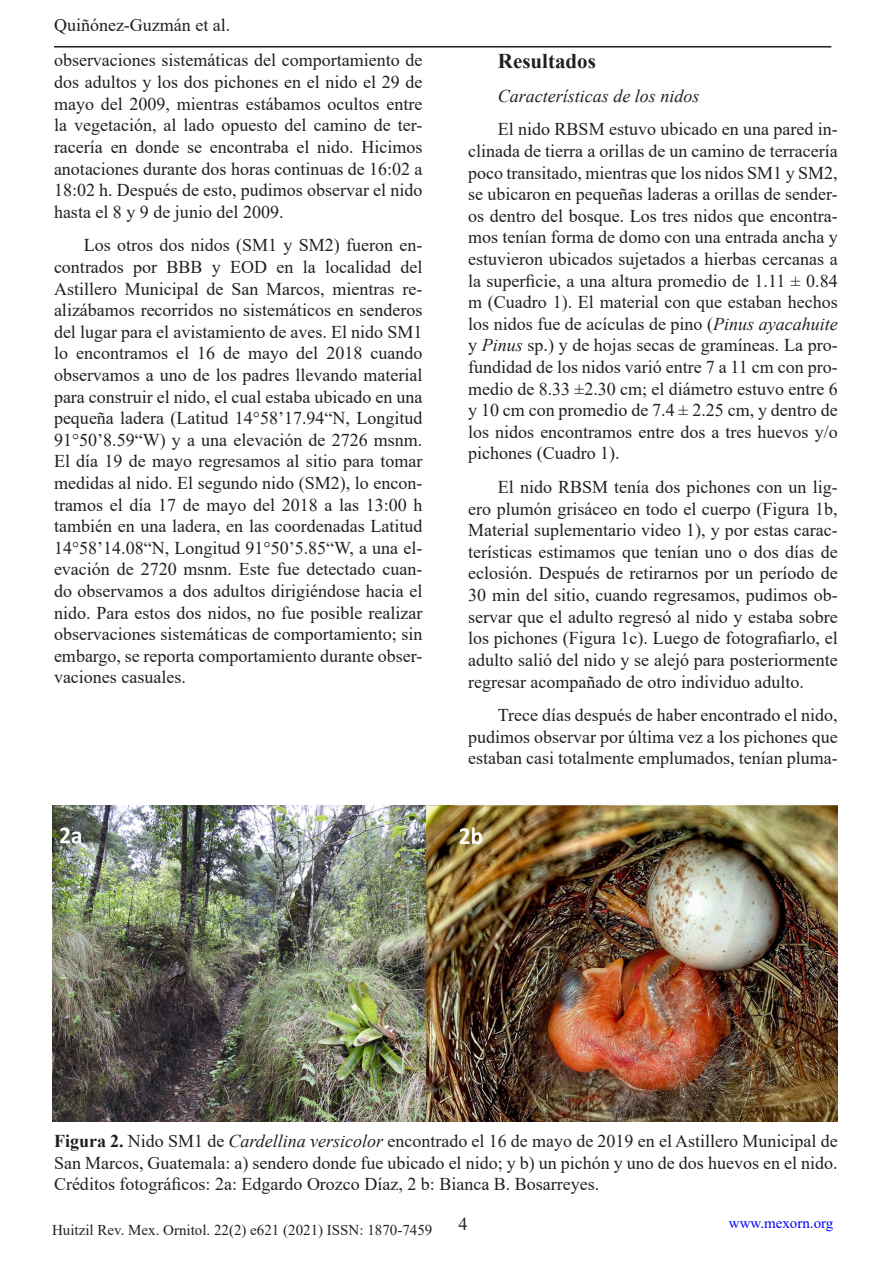
<style>
.page{position:relative;width:893px;height:1263px;background:#fff}
.page>*{position:absolute;margin:0;border:0;box-sizing:border-box;transform-origin:0 0}
.Heading_2{font:700 21px "Times New Roman";color:#231f20}
.Heading_2-2{font:18px/21.6px "Times New Roman";color:#231f20;text-align:justify}
.Heading_2-3{font:italic 18px "Times New Roman";color:#231f20}
.t1{font:15px "Times New Roman";color:#231f20}
.t2{font:15px "Times New Roman";color:#00f}
.s1{font-style:italic}
.s2{font-weight:700}
</style>
<div class="page">
<hr style="left:54px;top:46px;width:777px;height:2px;background:#231f20">
<img style="left:52px;top:805px;width:786px;height:316px">
<p class="Heading_2-2" style="left:54px;top:13px;width:178px">Quiñónez-Guzmán et al.</p>
<p class="Heading_2-2" style="left:54px;top:49px;width:370px">observaciones sistemáticas del comportamiento de dos adultos y los dos pichones en el nido el 29 de mayo del 2009, mientras estábamos ocultos entre la vegetación, al lado opuesto del camino de ter&shy;racería en donde se encontraba el nido. Hicimos anotaciones durante dos horas continuas de 16:02 a 18:02 h. Después de esto, pudimos observar el nido hasta el 8 y 9 de junio del 2009.</p>
<p class="Heading_2-2" style="left:54px;top:234px;width:370px;text-indent:30px">Los otros dos nidos (SM1 y SM2) fueron en&shy;contrados por BBB y EOD en la localidad del Astillero Municipal de San Marcos, mientras re&shy;alizábamos recorridos no sistemáticos en senderos del lugar para el avistamiento de aves. El nido SM1 lo encontramos el 16 de mayo del 2018 cuando observamos a uno de los padres llevando material para construir el nido, el cual estaba ubicado en una pequeña ladera (Latitud 14°58’17.94“N, Longitud 91°50’8.59“W) y a una elevación de 2726 msnm.<br>El día 19 de mayo regresamos al sitio para tomar medidas al nido. El segundo nido (SM2), lo encon&shy;tramos el día 17 de mayo del 2018 a las 13:00 h también en una ladera, en las coordenadas Latitud 14°58’14.08“N, Longitud 91°50’5.85“W, a una el&shy;evación de 2720 msnm. Este fue detectado cuan&shy;do observamos a dos adultos dirigiéndose hacia el nido. Para estos dos nidos, no fue posible realizar observaciones sistemáticas de comportamiento; sin embargo, se reporta comportamiento durante obser&shy;vaciones casuales.</p>
<p class="Heading_2" style="left:498px;top:46px;width:100px">Resultados</p>
<p class="Heading_2-3" style="left:498px;top:83px;width:203px">Características de los nidos</p>
<p class="Heading_2-2" style="left:468px;top:118px;width:371px;text-indent:30px">El nido RBSM estuvo ubicado en una pared in&shy;clinada de tierra a orillas de un camino de terracería poco transitado, mientras que los nidos SM1 y SM2, se ubicaron en pequeñas laderas a orillas de sender&shy;os dentro del bosque. Los tres nidos que encontra&shy;mos tenían forma de domo con una entrada ancha y estuvieron ubicados sujetados a hierbas cercanas a la superficie, a una altura promedio de 1.11 ± 0.84 m (Cuadro 1). El material con que estaban hechos los nidos fue de acículas de pino (<span class="s1">Pinus ayacahuite </span>y <span class="s1">Pinus</span> sp.) y de hojas secas de gramíneas. La pro&shy;fundidad de los nidos varió entre 7 a 11 cm con pro&shy;medio de 8.33 ±2.30 cm; el diámetro estuvo entre 6 y 10 cm con promedio de 7.4 ± 2.25 cm, y dentro de los nidos encontramos entre dos a tres huevos y/o pichones (Cuadro 1).</p>
<p class="Heading_2-2" style="left:468px;top:476px;width:371px;text-indent:30px">El nido RBSM tenía dos pichones con un lig&shy;ero plumón grisáceo en todo el cuerpo (Figura 1b, Material suplementario video 1), y por estas carac&shy;terísticas estimamos que tenían uno o dos días de eclosión. Después de retirarnos por un período de 30 min del sitio, cuando regresamos, pudimos ob&shy;servar que el adulto regresó al nido y estaba sobre los pichones (Figura 1c). Luego de fotografiarlo, el adulto salió del nido y se alejó para posteriormente regresar acompañado de otro individuo adulto.</p>
<p class="Heading_2-2" style="left:468px;top:704px;width:371px;text-indent:30px">Trece días después de haber encontrado el nido, pudimos observar por última vez a los pichones que estaban casi totalmente emplumados, tenían pluma-</p>
<p class="Heading_2-2" style="left:54px;top:1130px;width:785px"><span class="s2">Figura 2.</span> Nido SM1 de <span class="s1">Cardellina versicolor</span> encontrado el 16 de mayo de 2019 en el Astillero Municipal de San Marcos, Guatemala: a) sendero donde fue ubicado el nido; y b) un pichón y uno de dos huevos en el nido.<br>Créditos fotográficos: 2a: Edgardo Orozco Díaz, 2 b: Bianca B. Bosarreyes.</p>
<p class="t1" style="left:52px;top:1219px;width:382px">Huitzil Rev. Mex. Ornitol. 22(2) e621 (2021) ISSN: 1870-7459</p>
<p class="Heading_2-2" style="left:458px;top:1213px;width:10px">4</p>
<p class="t2" style="left:729px;top:1213px;width:106px">www.mexorn.org</p>
</div>
